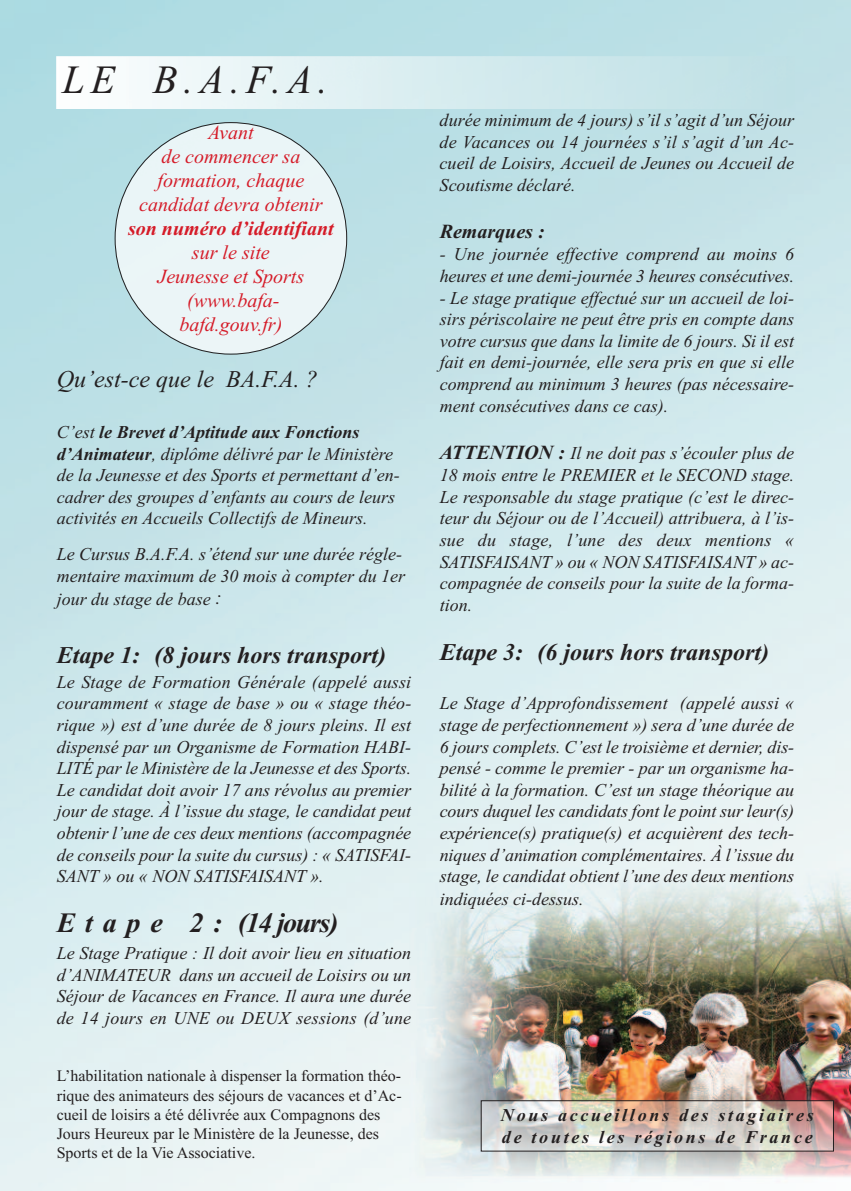
<style>
.page{position:relative;width:851px;height:1191px;background:#fff}
.page>*{position:absolute;margin:0;border:0;box-sizing:border-box;transform-origin:0 0}
.t1{font:italic 40px "Times New Roman";color:#231f20}
.t2{font:italic 700 28px "Times New Roman";letter-spacing:-.05em;color:#231f20}
.t3{font:italic 700 24px "Times New Roman";color:#231f20}
.t4{font:italic 24px "Times New Roman";color:#231f20}
.t5{font:italic 20px/24px "Times New Roman";color:#d51b28;text-align:center}
.t6{font:italic 700 20px "Times New Roman";color:#d51b28}
.t7{font:italic 700 20px "Times New Roman";color:#231f20}
.t8{font:italic 18px/21.6px "Times New Roman";color:#231f20;text-align:justify}
.t9{font:italic 700 18px/21.6px "Times New Roman";letter-spacing:.15em;color:#231f20}
.t10{font:16px/19.2px "Times New Roman";color:#231f20}
.s1{font-weight:700}
.s2{font-size:20px}
.s3{font-weight:700;font-size:20px}
</style>
<div class="page">
<img style="left:0;top:0;width:850px;height:1191px">
<img style="left:57px;top:57px;width:737px;height:51px">
<img style="left:116px;top:123px;width:230px;height:231px">
<img style="left:482px;top:1102px;width:349px;height:47px">
<div style="left:480px;top:1100px;width:353px;height:51px;border:1px solid #231f20"></div>
<h1 class="t1" style="left:62px;top:55px;width:267px">LE B.A.F.A.</h1>
<p class="t5" style="left:139px;top:120px;width:185px">Avant<br>de commencer sa formation, chaque candidat devra obtenir</p>
<p class="t6" style="left:128px;top:216px;width:207px">son numéro d’identifiant</p>
<p class="t5" style="left:157px;top:240px;width:148px">sur le site<br>Jeunesse et Sports (www.bafa&shy;bafd.gouv.fr)</p>
<h3 class="t4" style="left:57px;top:365px;width:262px">Qu’est-ce que le BA.F.A. ?</h3>
<p class="t8" style="left:57px;top:421px;width:344px;text-align:left">C’est <span class="s1">le Brevet d’Aptitude aux Fonctions d’Animateur</span>, diplôme délivré par le Ministère de la Jeunesse et des Sports et permettant d’en&shy;cadrer des groupes d’enfants au cours de leurs activités en Accueils Collectifs de Mineurs.</p>
<p class="t8" style="left:57px;top:543px;width:350px;line-height:22.2px;text-align:left">Le Cursus B.A.F.A. s’étend sur une durée régle&shy;mentaire maximum de 30 mois à compter du 1er jour du stage de base <span class="s2">:</span></p>
<h3 class="t3" style="left:57px;top:640px;width:331px">Etape 1: (8 jours hors transport)</h3>
<p class="t8" style="left:57px;top:670px;width:356px">Le Stage de Formation Générale (appelé aussi couramment « stage de base » ou « stage théo&shy;rique ») est d’une durée de 8 jours pleins. Il est dispensé par un Organisme de Formation HABI-LITÉ par le Ministère de la Jeunesse et des Sports.<br>Le candidat doit avoir 17 ans révolus au premier jour de stage. À l’issue du stage, le candidat peut obtenir l’une de ces deux mentions (accompagnée de conseils pour la suite du cursus) : « SATISFAI-SANT » ou « NON SATISFAISANT ».</p>
<h2 class="t2" style="left:57px;top:906px;width:283px">E t a p e 2 : (14jours)</h2>
<p class="t8" style="left:57px;top:942px;width:356px">Le Stage Pratique : Il doit avoir lieu en situation d’ANIMATEUR dans un accueil de Loisirs ou un Séjour de Vacances en France. Il aura une durée de 14 jours en UNE ou DEUX sessions (d’une</p>
<p class="t10" style="left:57px;top:1066px;width:346px">L’habilitation nationale à dispenser la formation théo&shy;rique des animateurs des séjours de vacances et d’Ac&shy;cueil de loisirs a été délivrée aux Compagnons des Jours Heureux par le Ministère de la Jeunesse, des Sports et de la Vie Associative.</p>
<p class="t8" style="left:439px;top:109px;width:356px">durée minimum de 4 jours) s’il s’agit d’un Séjour de Vacances ou 14 journées s’il s’agit d’un Ac&shy;cueil de Loisirs, Accueil de Jeunes ou Accueil de Scoutisme déclaré.</p>
<p class="t7" style="left:439px;top:219px;width:106px">Remarques :</p>
<p class="t8" style="left:439px;top:243px;width:356px">- Une journée effective comprend au moins 6 heures et une demi-journée 3 heures consécutives.</p>
<p class="t8" style="left:439px;top:286px;width:356px">- Le stage pratique effectué sur un accueil de loi&shy;sirs périscolaire ne peut être pris en compte dans votre cursus que dans la limite de 6 jours. Si il est fait en demi-journée, elle sera pris en que si elle comprend au minimum 3 heures (pas nécessaire&shy;ment consécutives dans ce cas).</p>
<p class="t8" style="left:439px;top:441px;width:356px"><span class="s3">ATTENTION :</span> Il ne doit pas s’écouler plus de 18 mois entre le PREMIER et le SECOND stage.<br>Le responsable du stage pratique (c’est le direc&shy;teur du Séjour ou de l’Accueil) attribuera, à l’is&shy;sue du stage, l’une des deux mentions « SATISFAISANT » ou « NON SATISFAISANT » ac&shy;compagnée de conseils pour la suite de la forma&shy;tion.</p>
<h3 class="t3" style="left:439px;top:638px;width:331px">Etape 3: (6 jours hors transport)</h3>
<p class="t8" style="left:439px;top:692px;width:356px">Le Stage d’Approfondissement (appelé aussi « stage de perfectionnement ») sera d’une durée de 6 jours complets. C’est le troisième et dernier, dis&shy;pensé - comme le premier - par un organisme ha&shy;bilité à la formation. C’est un stage théorique au cours duquel les candidats font le point sur leur(s) expérience(s) pratique(s) et acquièrent des tech&shy;niques d’animation complémentaires. À l’issue du stage, le candidat obtient l’une des deux mentions indiquées ci-dessus.</p>
<p class="t9" style="left:501px;top:1104px;width:314px">Nous accueillons des stagiaires de toutes les régions de France</p>
</div>
